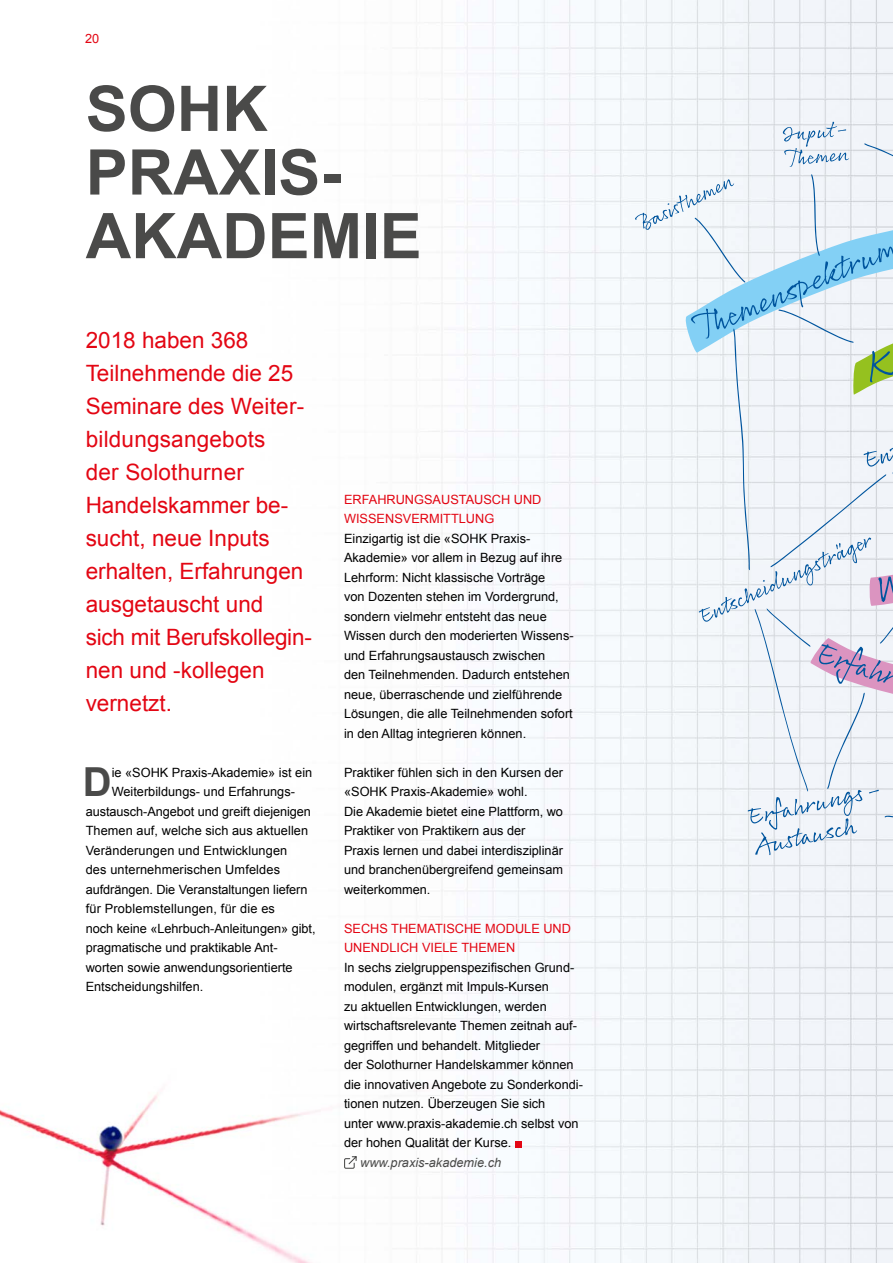
<style>
.page{position:relative;width:893px;height:1263px;background:#fff}
.page>*{position:absolute;margin:0;border:0;box-sizing:border-box;transform-origin:0 0}
.t1{font:700 63px/63.6px "Arial";color:#4a4a49}
.t2{font:700 40.05px "Arial";color:#4a4a49}
.t3{font:22.5px/33px "Arial";color:#e30613}
.t4{font:12.75px/19.5px "Arial";color:#000}
.t5{font:12.75px/19.5px "Arial";color:#e30613}
.t6{font:italic 12.75px "Arial";color:#4a4a49}
</style>
<div class="page">
<img style="left:416px;top:0;width:477px;height:1263px">
<div style="left:515px;top:1141px;width:7px;height:6px;background:#e30613"></div>
<svg style="left:635px;top:122px;width:258px;height:733px"></svg>
<img style="left:0;top:965px;width:446px;height:298px">
<p class="t5" style="left:85px;top:28px;width:16px">20</p>
<h1 class="t1" style="left:86px;top:79px;width:337px">SOHK<br>PRAXIS-<br>AKADEMIE</h1>
<h3 class="t3" style="left:86px;top:324px;width:228px">2018 haben 368<br>Teilnehmende die 25<br>Seminare des Weiter&shy;bildungsangebots<br>der Solothurner<br>Handelskammer be&shy;sucht, neue Inputs erhalten, Erfahrungen ausgetauscht und<br>sich mit Berufskollegin&shy;nen und -kollegen vernetzt.</h3>
<h2 class="t2" style="left:83px;top:756px;width:30px">D</h2>
<p class="t4" style="left:112px;top:763px;width:202px">ie «SOHK Praxis-Akademie» ist ein</p>
<p class="t4" style="left:112px;top:782px;width:184px">Weiterbildungs- und Erfahrungs-</p>
<p class="t4" style="left:86px;top:802px;width:227px">austausch-Angebot und greift diejenigen</p>
<p class="t4" style="left:86px;top:821px;width:224px">Themen auf, welche sich aus aktuellen</p>
<p class="t4" style="left:86px;top:841px;width:203px">Veränderungen und Entwicklungen</p>
<p class="t4" style="left:86px;top:860px;width:196px">des unternehmerischen Umfeldes</p>
<p class="t4" style="left:86px;top:880px;width:223px">aufdrängen. Die Veranstaltungen liefern</p>
<p class="t4" style="left:86px;top:899px;width:191px">für Problemstellungen, für die es</p>
<p class="t4" style="left:86px;top:919px;width:231px">noch keine «Lehrbuch-Anleitungen» gibt,</p>
<p class="t4" style="left:86px;top:938px;width:193px">pragmatische und praktikable Ant-</p>
<p class="t4" style="left:86px;top:958px;width:208px">worten sowie anwendungsorientierte</p>
<p class="t4" style="left:86px;top:977px;width:119px">Entscheidungshilfen.</p>
<p class="t5" style="left:344px;top:490px;width:199px">ERFAHRUNGSAUSTAUSCH UND<br>WISSENSVERMITTLUNG</p>
<p class="t4" style="left:344px;top:529px;width:231px">Einzigartig ist die «SOHK Praxis-Akademie» vor allem in Bezug auf ihre Lehrform: Nicht klassische Vorträge<br>von Dozenten stehen im Vordergrund, sondern vielmehr entsteht das neue Wissen durch den moderierten Wissens&shy;und Erfahrungsaustausch zwischen<br>den Teilnehmenden. Dadurch entstehen neue, überraschende und zielführende Lösungen, die alle Teilnehmenden sofort in den Alltag integrieren können.</p>
<p class="t4" style="left:344px;top:763px;width:220px">Praktiker fühlen sich in den Kursen der «SOHK Praxis-Akademie» wohl.<br>Die Akademie bietet eine Plattform, wo Praktiker von Praktikern aus der Praxis lernen und dabei interdisziplinär und branchenübergreifend gemeinsam weiterkommen.</p>
<p class="t5" style="left:344px;top:919px;width:228px">SECHS THEMATISCHE MODULE UND<br>UNENDLICH VIELE THEMEN</p>
<p class="t4" style="left:344px;top:958px;width:240px">In sechs zielgruppenspezifischen Grund&shy;modulen, ergänzt mit Impuls-Kursen<br>zu aktuellen Entwicklungen, werden wirtschaftsrelevante Themen zeitnah auf&shy;gegriffen und behandelt. Mitglieder<br>der Solothurner Handelskammer können die innovativen Angebote zu Sonderkondi&shy;tionen nutzen. Überzeugen Sie sich<br>unter www.praxis-akademie.ch selbst von der hohen Qualität der Kurse.</p>
<p class="t6" style="left:360px;top:1154px;width:142px">www.praxis-akademie.ch</p>
</div>
